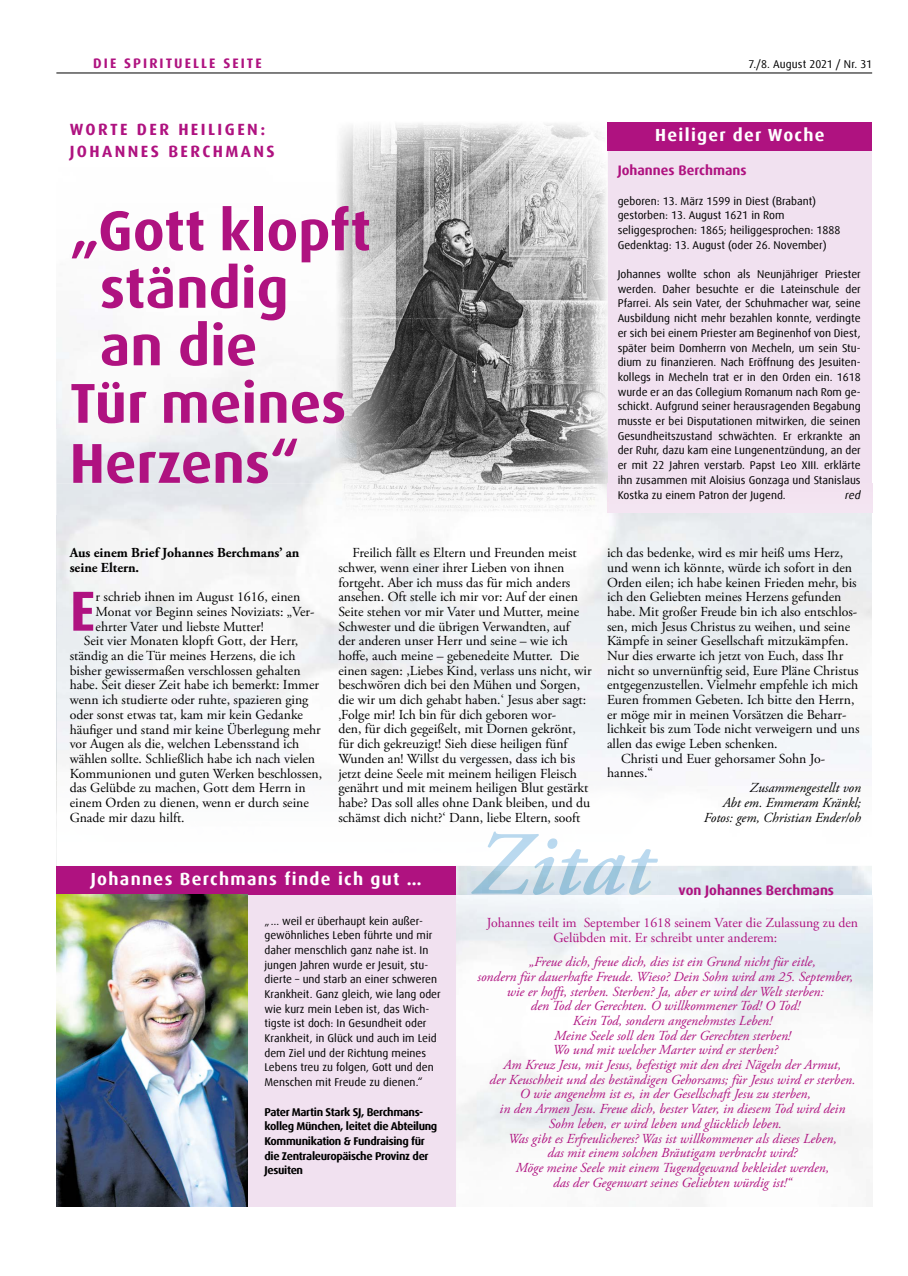
<style>
.page{position:relative;width:908px;height:1276px;background:#fff}
.page>*{position:absolute;margin:0;border:0;box-sizing:border-box;transform-origin:0 0}
.t1{font:700 56.5px "Dax Offc Pro";color:#af1280}
.t2{font:700 56.25px "Dax Offc Pro";color:#af1280}
.t3{font:700 17.5px "Dax Offc Pro";letter-spacing:.075em;color:#fff}
.t4{font:700 16.25px/22.5px "Dax Offc Pro";letter-spacing:.15em;color:#af1280}
.t5{font:13.75px/14.6px "Adobe Garamond Pro";color:#000}
.t6{font:italic 13.75px "Adobe Garamond Pro";color:#af1280}
.t7{font:13.75px/14.6px "Adobe Garamond Pro";color:#af1280}
.t8{font:italic 13.75px/14.6px "Adobe Garamond Pro";color:#000;text-align:right}
.t9{font:700 13.75px/14.6px "Adobe Garamond Pro";color:#000}
.t10{font:700 13.75px "Dax Offc Pro";color:#af1280}
.t11{font:700 13.75px "Dax Offc Pro";letter-spacing:.15em;color:#af1280}
.t12{font:11.25px/14.8px "Dax Offc Pro";color:#000}
.t13{font:700 11.25px/14.8px "Dax Offc Pro";letter-spacing:-.03em;color:#000}
.t14{font:italic 11.25px "Dax Offc Pro";color:#000}
</style>
<div class="page">
<img style="left:455px;top:866px;width:416px;height:29px">
<svg style="left:871px;top:898px;width:1px;height:114px"></svg>
<img style="left:56px;top:123px;width:551px;height:361px">
<img style="left:455px;top:892px;width:1px;height:270px">
<div style="left:607px;top:122px;width:264px;height:391px;background:#f1e1f0"></div>
<div style="left:607px;top:122px;width:264px;height:29px;background:#af1280"></div>
<div style="left:57px;top:866px;width:398px;height:340px;background:#f1e1f0"></div>
<div style="left:57px;top:866px;width:398px;height:28px;background:#af1280"></div>
<img style="left:56px;top:894px;width:192px;height:312px">
<hr style="left:56px;top:73px;width:815px;height:1px;background:#000">
<svg style="left:357px;top:484px;width:516px;height:273px"></svg>
<img style="left:356px;top:513px;width:300px;height:267px">
<img style="left:656px;top:513px;width:215px;height:349px">
<div style="left:608px;top:484px;width:263px;height:29px;background:#f3e4f1"></div>
<svg style="left:607px;top:484px;width:1px;height:29px"></svg>
<img style="left:471px;top:866px;width:186px;height:29px">
<img style="left:471px;top:831px;width:186px;height:35px">
<p class="t11" style="left:93px;top:54px;width:170px">DIE SPIRITUELLE SEITE</p>
<p class="t12" style="left:748px;top:56px;width:125px">7./8. August 2021 / Nr. 31</p>
<p class="t4" style="left:70px;top:118px;width:206px">WORTE DER HEILIGEN:<br>JOHANNES BERCHMANS</p>
<h2 class="t2" style="left:70px;top:194px;width:302px">„Gott klopft</h2>
<h2 class="t2" style="left:100px;top:252px;width:190px">ständig</h2>
<h2 class="t2" style="left:100px;top:309px;width:159px">an die</h2>
<h2 class="t2" style="left:70px;top:367px;width:278px">Tür meines</h2>
<h2 class="t2" style="left:70px;top:427px;width:231px">Herzens“</h2>
<p class="t3" style="left:655px;top:124px;width:171px">Heiliger der Woche</p>
<p class="t10" style="left:617px;top:161px;width:130px">Johannes Berchmans</p>
<p class="t12" style="left:617px;top:193px;width:224px">geboren: 13. März 1599 in Diest (Brabant) gestorben: 13. August 1621 in Rom seliggesprochen: 1865; heiliggesprochen: 1888<br>Gedenktag: 13. August (oder 26. November)</p>
<p class="t12" style="left:617px;top:267px;width:244px;text-align:justify">Johannes wollte schon als Neunjähriger Priester werden. Daher besuchte er die Lateinschule der Pfarrei. Als sein Vater, der Schuhmacher war, seine Ausbildung nicht mehr bezahlen konnte, verdingte er sich bei einem Priester am Beginenhof von Diest, später beim Domherrn von Mecheln, um sein Stu&shy;dium zu finanzieren. Nach Eröffnung des Jesuiten&shy;kollegs in Mecheln trat er in den Orden ein. 1618 wurde er an das Collegium Romanum nach Rom ge&shy;schickt. Aufgrund seiner herausragenden Begabung musste er bei Disputationen mitwirken, die seinen Gesundheitszustand schwächten. Er erkrankte an der Ruhr, dazu kam eine Lungenentzündung, an der er mit 22 Jahren verstarb. Papst Leo XIII. erklärte ihn zusammen mit Aloisius Gonzaga und Stanislaus Kostka zu einem Patron der Jugend.</p>
<p class="t14" style="left:844px;top:487px;width:17px">red</p>
<p class="t9" style="left:70px;top:546px;width:231px">Aus einem Brief Johannes Berchmans’ an seine Eltern.</p>
<h1 class="t1" style="left:70px;top:574px;width:27px">E</h1>
<p class="t5" style="left:96px;top:590px;width:206px">r schrieb ihnen im August 1616, einen</p>
<p class="t5" style="left:96px;top:605px;width:220px">Monat vor Beginn seines Noviziats: „Ver-</p>
<p class="t5" style="left:96px;top:619px;width:170px">ehrter Vater und liebste Mutter!</p>
<p class="t5" style="left:84px;top:634px;width:216px">Seit vier Monaten klopft Gott, der Herr,</p>
<p class="t5" style="left:70px;top:649px;width:227px">ständig an die Tür meines Herzens, die ich</p>
<p class="t5" style="left:70px;top:663px;width:232px">bisher gewissermaßen verschlossen gehalten</p>
<p class="t5" style="left:70px;top:678px;width:251px">habe. Seit dieser Zeit habe ich bemerkt: Immer</p>
<p class="t5" style="left:70px;top:693px;width:240px">wenn ich studierte oder ruhte, spazieren ging</p>
<p class="t5" style="left:70px;top:707px;width:235px">oder sonst etwas tat, kam mir kein Gedanke</p>
<p class="t5" style="left:70px;top:722px;width:252px">häufiger und stand mir keine Überlegung mehr</p>
<p class="t5" style="left:70px;top:737px;width:231px">vor Augen als die, welchen Lebensstand ich</p>
<p class="t5" style="left:70px;top:751px;width:247px">wählen sollte. Schließlich habe ich nach vielen</p>
<p class="t5" style="left:70px;top:766px;width:254px">Kommunionen und guten Werken beschlossen,</p>
<p class="t5" style="left:70px;top:781px;width:237px">das Gelübde zu machen, Gott dem Herrn in</p>
<p class="t5" style="left:70px;top:796px;width:240px">einem Orden zu dienen, wenn er durch seine</p>
<p class="t5" style="left:70px;top:810px;width:116px">Gnade mir dazu hilft.</p>
<p class="t5" style="left:338px;top:546px;width:254px;text-indent:14px">Freilich fällt es Eltern und Freunden meist schwer, wenn einer ihrer Lieben von ihnen fortgeht. Aber ich muss das für mich anders ansehen. Oft stelle ich mir vor: Auf der einen Seite stehen vor mir Vater und Mutter, meine Schwester und die übrigen Verwandten, auf<br>der anderen unser Herr und seine – wie ich hoffe, auch meine – gebenedeite Mutter. Die einen sagen: ,Liebes Kind, verlass uns nicht, wir beschwören dich bei den Mühen und Sorgen, die wir um dich gehabt haben.‘ Jesus aber sagt: ‚Folge mir! Ich bin für dich geboren wor-<br>den, für dich gegeißelt, mit Dornen gekrönt, für dich gekreuzigt! Sieh diese heiligen fünf Wunden an! Willst du vergessen, dass ich bis jetzt deine Seele mit meinem heiligen Fleisch genährt und mit meinem heiligen Blut gestärkt habe? Das soll alles ohne Dank bleiben, und du schämst dich nicht?‘ Dann, liebe Eltern, sooft</p>
<p class="t5" style="left:606px;top:546px;width:237px">ich das bedenke, wird es mir heiß ums Herz,</p>
<p class="t5" style="left:606px;top:560px;width:246px">und wenn ich könnte, würde ich sofort in den</p>
<p class="t5" style="left:606px;top:575px;width:251px">Orden eilen; ich habe keinen Frieden mehr, bis</p>
<p class="t5" style="left:606px;top:590px;width:236px">ich den Geliebten meines Herzens gefunden</p>
<p class="t5" style="left:606px;top:605px;width:251px">habe. Mit großer Freude bin ich also entschlos-</p>
<p class="t5" style="left:606px;top:619px;width:244px">sen, mich Jesus Christus zu weihen, und seine</p>
<p class="t5" style="left:606px;top:634px;width:243px">Kämpfe in seiner Gesellschaft mitzukämpfen.</p>
<p class="t5" style="left:606px;top:649px;width:238px">Nur dies erwarte ich jetzt von Euch, dass Ihr</p>
<p class="t5" style="left:606px;top:663px;width:253px">nicht so unvernünftig seid, Eure Pläne Christus</p>
<p class="t5" style="left:606px;top:678px;width:253px">entgegenzustellen. Vielmehr empfehle ich mich</p>
<p class="t5" style="left:606px;top:693px;width:249px">Euren frommen Gebeten. Ich bitte den Herrn,</p>
<p class="t5" style="left:606px;top:707px;width:241px">er möge mir in meinen Vorsätzen die Beharr-</p>
<p class="t5" style="left:606px;top:722px;width:254px">lichkeit bis zum Tode nicht verweigern und uns</p>
<p class="t5" style="left:606px;top:737px;width:172px">allen das ewige Leben schenken.</p>
<p class="t5" style="left:621px;top:751px;width:205px">Christi und Euer gehorsamer Sohn Jo-</p>
<p class="t5" style="left:606px;top:766px;width:47px">hannes.“</p>
<p class="t8" style="left:703px;top:781px;width:158px">Zusammengestellt von<br>Abt em. Emmeram Kränkl;<br>Fotos: gem, Christian Ender/oh</p>
<p class="t3" style="left:91px;top:867px;width:332px">Johannes Berchmans finde ich gut …</p>
<p class="t12" style="left:264px;top:913px;width:178px">„ … weil er überhaupt kein außer&shy;gewöhnliches Leben führte und mir daher menschlich ganz nahe ist. In jungen Jahren wurde er Jesuit, stu&shy;dierte – und starb an einer schweren Krankheit. Ganz gleich, wie lang oder wie kurz mein Leben ist, das Wich&shy;tigste ist doch: In Gesundheit oder Krankheit, in Glück und auch im Leid dem Ziel und der Richtung meines Lebens treu zu folgen, Gott und den Menschen mit Freude zu dienen.“</p>
<p class="t13" style="left:264px;top:1104px;width:174px">Pater Martin Stark SJ, Berchmans&shy;kolleg München, leitet die Abteilung<br>Kommunikation &amp; Fundraising für die Zentraleuropäische Provinz der<br>Jesuiten</p>
<p class="t10" style="left:678px;top:881px;width:157px">von Johannes Berchmans</p>
<p class="t7" style="left:553px;top:915px;width:306px;text-indent:-67px">Johannes teilt im September 1618 seinem Vater die Zulassung zu den<br>Gelübden mit. Er schreibt unter anderem:</p>
<p class="t6" style="left:529px;top:953px;width:288px">„Freue dich, freue dich, dies ist ein Grund nicht für eitle,</p>
<p class="t6" style="left:477px;top:968px;width:377px">sondern für dauerhafte Freude. Wieso? Dein Sohn wird am 25. September,</p>
<p class="t6" style="left:506px;top:983px;width:318px">wie er hofft, sterben. Sterben? Ja, aber er wird der Welt sterben:</p>
<p class="t6" style="left:530px;top:997px;width:270px">den Tod der Gerechten. O willkommener Tod! O Tod!</p>
<p class="t6" style="left:572px;top:1012px;width:200px">Kein Tod, sondern angenehmstes Leben!</p>
<p class="t6" style="left:554px;top:1027px;width:238px">Meine Seele soll den Tod der Gerechten sterben!</p>
<p class="t6" style="left:552px;top:1041px;width:226px">Wo und mit welcher Marter wird er sterben?</p>
<p class="t6" style="left:503px;top:1056px;width:339px">Am Kreuz Jesu, mit Jesus, befestigt mit den drei Nägeln der Armut,</p>
<p class="t6" style="left:489px;top:1071px;width:367px">der Keuschheit und des beständigen Gehorsams; für Jesus wird er sterben.</p>
<p class="t6" style="left:519px;top:1086px;width:292px">O wie angenehm ist es, in der Gesellschaft Jesu zu sterben,</p>
<p class="t6" style="left:499px;top:1100px;width:347px">in den Armen Jesu. Freue dich, bester Vater, in diesem Tod wird dein</p>
<p class="t6" style="left:548px;top:1115px;width:235px">Sohn leben, er wird leben und glücklich leben.</p>
<p class="t6" style="left:508px;top:1130px;width:330px">Was gibt es Erfreulicheres? Was ist willkommener als dieses Leben,</p>
<p class="t6" style="left:547px;top:1144px;width:251px">das mit einem solchen Bräutigam verbracht wird?</p>
<p class="t6" style="left:515px;top:1159px;width:315px">Möge meine Seele mit einem Tugendgewand bekleidet werden,</p>
<p class="t6" style="left:553px;top:1174px;width:240px">das der Gegenwart seines Geliebten würdig ist!“</p>
</div>
